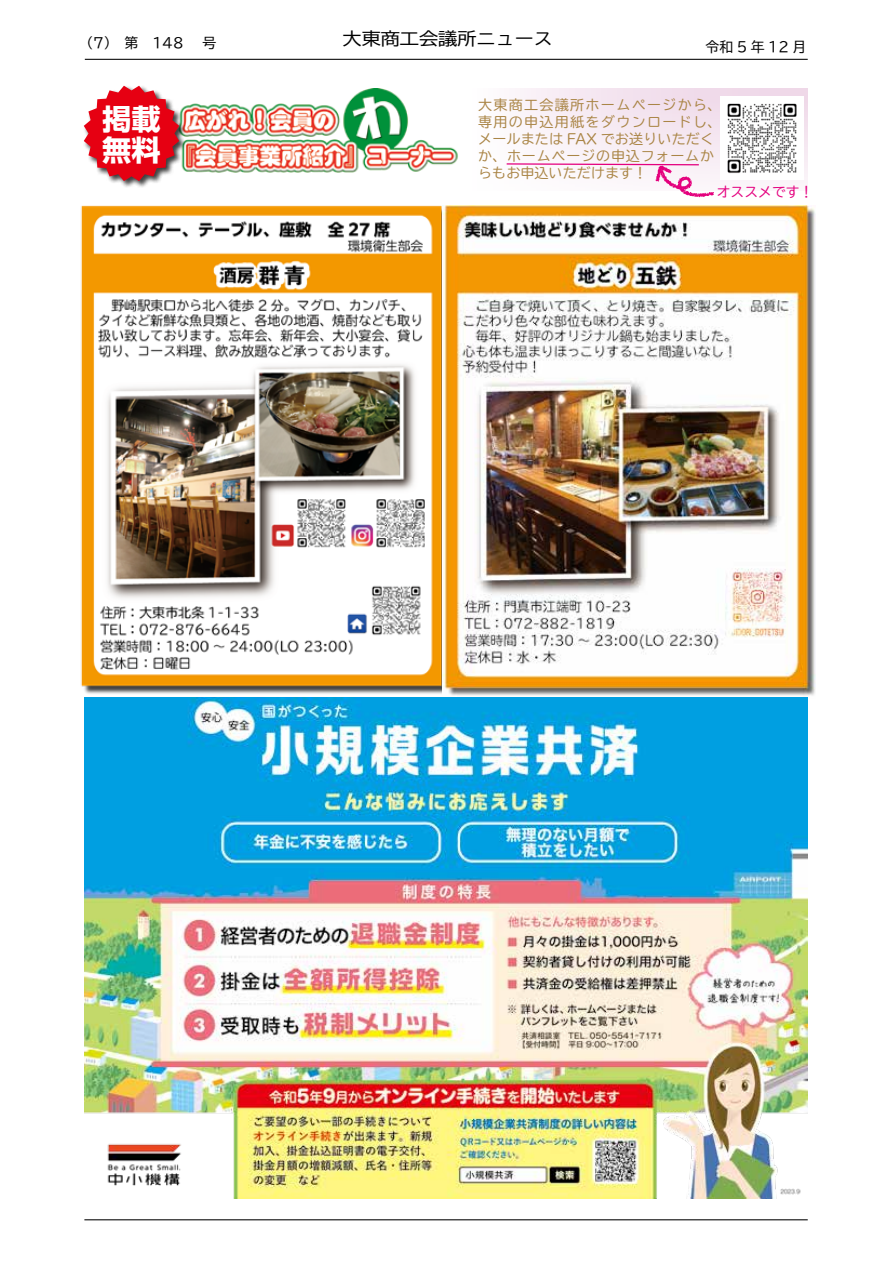
<style>
.page{position:relative;width:893px;height:1263px;background:#fff}
.page>*{position:absolute;margin:0;border:0;box-sizing:border-box;transform-origin:0 0}
.t1{font:700 28.65px/30.8px "UD Shin Go NT Pro";color:#fff}
.t2{font:17.25px "TBUD Go Std";color:#000;scale:1.11 1}
.t3{font:13.8px/17px "TBUDR Go Std";letter-spacing:.055em;color:#aa8546}
.t4{font:13.8px "TBUD Go Std";color:#000}
.t5{font:13.8px "TBUDR Go Std";color:#e4007f}
</style>
<div class="page">
<hr style="left:85px;top:59px;width:723px;height:1px;background:#000">
<hr style="left:84px;top:1219px;width:724px;height:1px;background:#000">
<img style="left:81px;top:205px;width:361px;height:489px">
<img style="left:442px;top:205px;width:373px;height:491px">
<svg style="left:520px;top:88px;width:288px;height:95px"></svg>
<img style="left:186px;top:89px;width:272px;height:84px">
<div style="left:83px;top:85px;width:103px;height:103px;background:#000;opacity:.75"></div>
<svg style="left:84px;top:86px;width:95px;height:95px"></svg>
<img style="left:720px;top:97px;width:83px;height:82px">
<img style="left:85px;top:697px;width:723px;height:502px">
<svg style="left:506px;top:163px;width:208px;height:34px"></svg>
<p class="t4" style="left:79px;top:31px;width:138px">（7）　第　148 　号</p>
<h1 class="t1" style="left:102px;top:103px;width:60px">掲載無料</h1>
<p class="t2" style="left:343px;top:25px;width:191px">大東商工会議所ニュース</p>
<p class="t4" style="left:706px;top:35px;width:102px">令和 5 年 12 月</p>
<p class="t3" style="left:478px;top:97px;width:245px">大東商工会議所ホームページから、専用の申込用紙をダウンロードし、メールまたは FAX でお送りいただくか、ホームページの申込フォームからもお申込いただけます!</p>
<p class="t5" style="left:717px;top:180px;width:98px">オススメです!</p>
</div>
